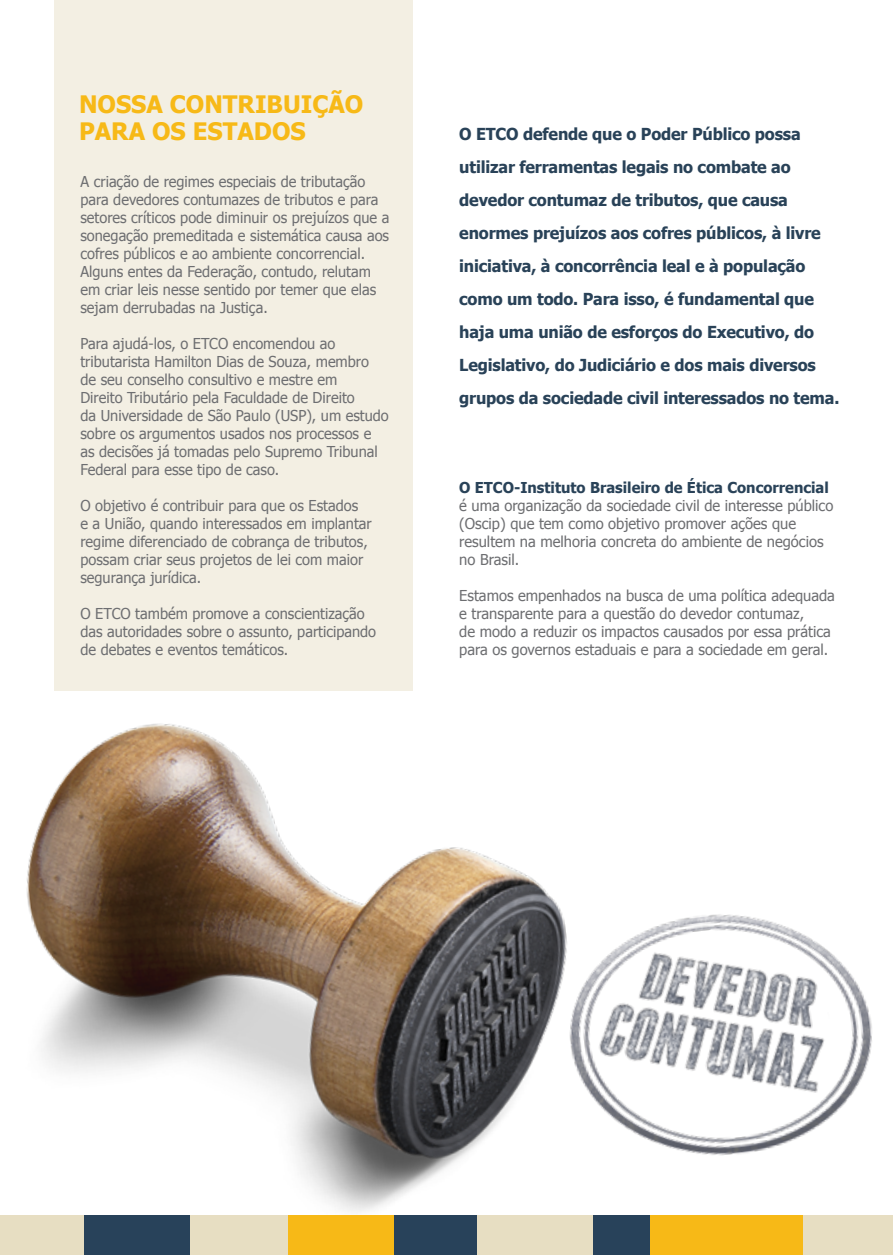
<style>
.page{position:relative;width:893px;height:1255px;background:#fff}
.page>*{position:absolute;margin:0;border:0;box-sizing:border-box;transform-origin:0 0}
.t1{font:700 24px/27px "Tahoma";color:#f7b917}
.t2{font:700 16.5px/33px "Tahoma";letter-spacing:-.01em;color:#294258}
.t3{font:15px/18px "Tahoma";color:#6d6e71}
.t4{font:700 15px "Tahoma";color:#294258}
</style>
<div class="page">
<img style="left:26px;top:723px;width:846px;height:490px">
<div style="left:54px;top:0;width:358px;height:691px;background:#f3efe3"></div>
<div style="left:0;top:1215px;width:84px;height:39px;background:#e7dec2"></div>
<div style="left:84px;top:1215px;width:106px;height:39px;background:#28425a"></div>
<div style="left:190px;top:1215px;width:98px;height:39px;background:#e7dec2"></div>
<div style="left:288px;top:1215px;width:106px;height:39px;background:#f7b917"></div>
<div style="left:394px;top:1215px;width:84px;height:39px;background:#28425a"></div>
<div style="left:478px;top:1215px;width:115px;height:39px;background:#e7dec2"></div>
<div style="left:593px;top:1215px;width:57px;height:39px;background:#28425a"></div>
<div style="left:650px;top:1215px;width:154px;height:39px;background:#f7b917"></div>
<div style="left:804px;top:1215px;width:89px;height:39px;background:#e7dec2"></div>
<h1 class="t1" style="left:79px;top:90px;width:286px">NOSSA CONTRIBUIÇÃO<br>PARA OS ESTADOS</h1>
<p class="t3" style="left:80px;top:171px;width:310px">A criação de regimes especiais de tributação para devedores contumazes de tributos e para setores críticos pode diminuir os prejuízos que a sonegação premeditada e sistemática causa aos cofres públicos e ao ambiente concorrencial.<br>Alguns entes da Federação, contudo, relutam em criar leis nesse sentido por temer que elas sejam derrubadas na Justiça.</p>
<p class="t3" style="left:80px;top:333px;width:310px">Para ajudá-los, o ETCO encomendou ao tributarista Hamilton Dias de Souza, membro<br>de seu conselho consultivo e mestre em<br>Direito Tributário pela Faculdade de Direito<br>da Universidade de São Paulo (USP), um estudo sobre os argumentos usados nos processos e as decisões já tomadas pelo Supremo Tribunal Federal para esse tipo de caso.</p>
<p class="t3" style="left:80px;top:495px;width:293px">O objetivo é contribuir para que os Estados<br>e a União, quando interessados em implantar regime diferenciado de cobrança de tributos, possam criar seus projetos de lei com maior segurança jurídica.</p>
<p class="t3" style="left:80px;top:603px;width:297px">O ETCO também promove a conscientização das autoridades sobre o assunto, participando de debates e eventos temáticos.</p>
<p class="t2" style="left:459px;top:116px;width:382px">O ETCO defende que o Poder Público possa utilizar ferramentas legais no combate ao devedor contumaz de tributos, que causa enormes prejuízos aos cofres públicos, à livre iniciativa, à concorrência leal e à população como um todo. Para isso, é fundamental que haja uma união de esforços do Executivo, do Legislativo, do Judiciário e dos mais diversos grupos da sociedade civil interessados no tema.</p>
<p class="t4" style="left:459px;top:477px;width:371px">O ETCO-Instituto Brasileiro de Ética Concorrencial</p>
<p class="t3" style="left:459px;top:495px;width:376px">é uma organização da sociedade civil de interesse público (Oscip) que tem como objetivo promover ações que resultem na melhoria concreta do ambiente de negócios no Brasil.</p>
<p class="t3" style="left:459px;top:585px;width:377px">Estamos empenhados na busca de uma política adequada e transparente para a questão do devedor contumaz,<br>de modo a reduzir os impactos causados por essa prática para os governos estaduais e para a sociedade em geral.</p>
</div>
